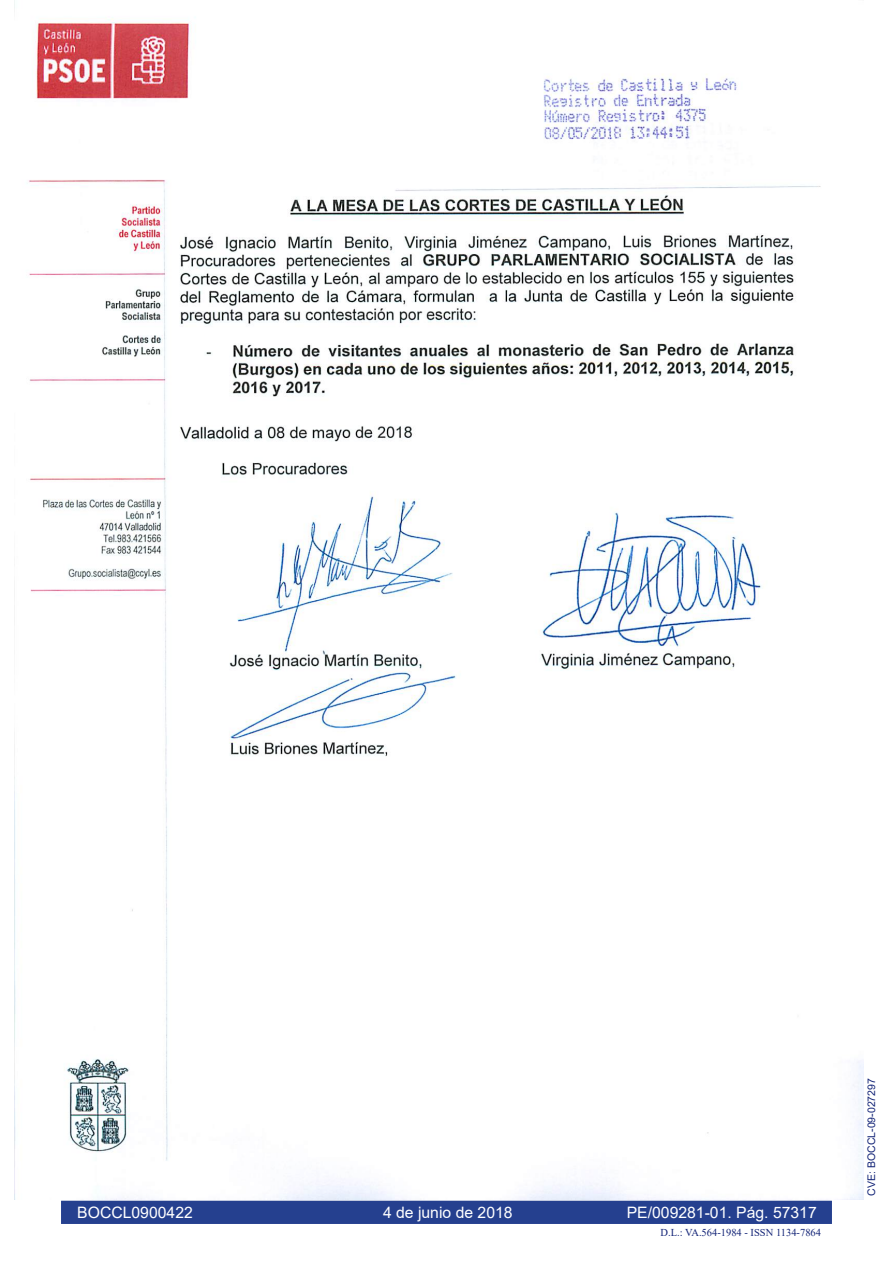
<style>
.page{position:relative;width:893px;height:1263px;background:#fff}
.page>*{position:absolute;margin:0;border:0;box-sizing:border-box;transform-origin:0 0}
.t1{font:15.75px "Arial";color:#fff}
.t2{font:10.5px "Times New Roman";color:#132477}
.t3{font:10.5px "Arial";color:#132477}
</style>
<div class="page">
<div style="left:60px;top:1200px;width:773px;height:25px;background:#25408f"></div>
<div style="left:60px;top:1199px;width:773px;height:26px;border:2px solid #fff"></div>
<img style="left:15px;top:18px;width:848px;height:1182px">
<p class="t1" style="left:77px;top:1202px;width:117px">BOCCL0900422</p>
<p class="t1" style="left:383px;top:1202px;width:131px">4 de junio de 2018</p>
<p class="t1" style="left:627px;top:1202px;width:192px">PE/009281-01. Pág. 57317</p>
<p class="t2" style="left:661px;top:1225px;width:162px">D.L.: VA.564-1984 - ISSN 1134-7864</p>
<p class="t3" style="left:864px;top:1195px;width:119px;rotate:-90deg">CVE: BOCCL-09-027297</p>
</div>
